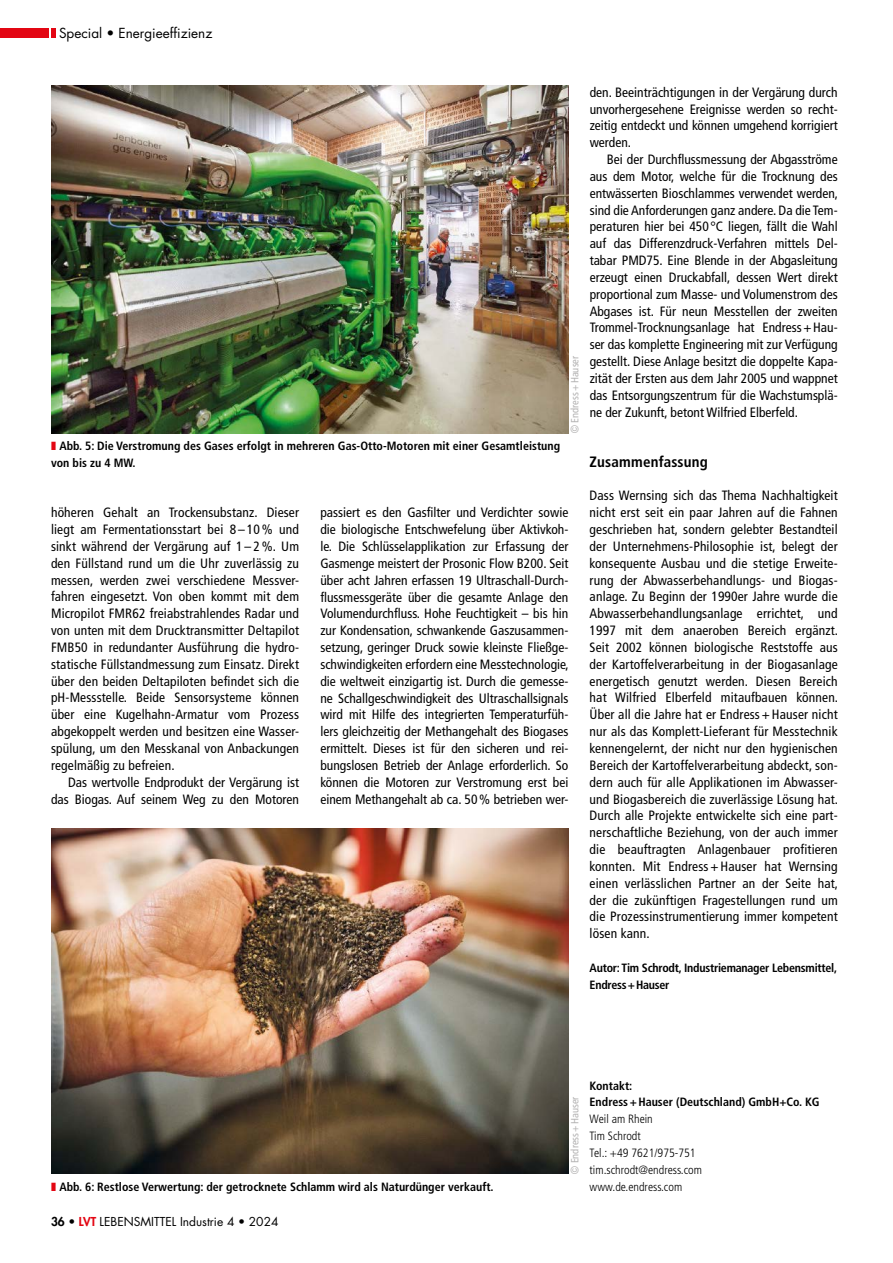
<style>
.page{position:relative;width:893px;height:1263px;background:#fff}
.page>*{position:absolute;margin:0;border:0;box-sizing:border-box;transform-origin:0 0}
.t1{font:700 condensed 15px "Frutiger LT Std";letter-spacing:.01em;color:#000}
.t2{font:condensed 13.5px/16.8px "Frutiger LT Std";color:#000;text-align:justify}
.t3{font:13.5px "Futura Std";color:#000}
.t4{font:700 condensed 12px/16.8px "Frutiger LT Std";color:#000}
.t5{font:300 condensed 12px/16.8px "Frutiger LT Std";color:#000}
.t6{font:700 condensed 12px/16.8px "Frutiger LT Std";letter-spacing:-.02em;color:#000}
.t7{font:12px "Futura Std";color:#000}
.t8{font:condensed 10.5px "Frutiger LT Std";color:#b3b2b2}
.s1{color:#e30613}
.s2{font-family:"Arial";font-stretch:normal}
.s3{font-weight:800}
.s4{font-weight:800;color:#e30613}
</style>
<div class="page">
<img style="left:51px;top:85px;width:517px;height:348px">
<img style="left:51px;top:829px;width:517px;height:345px">
<hr style="left:51px;top:28px;width:4px;height:10px;background:#e30613">
<div style="left:0;top:28px;width:48px;height:10px;background:#e30613"></div>
<p class="t3" style="left:59px;top:24px;width:155px">Special • Energieeffizienz</p>
<p class="t4" style="left:51px;top:437px;width:511px"><span class="s1">❚</span> Abb. 5: Die Verstromung des Gases erfolgt in mehreren Gas-Otto-Motoren mit einer Gesamtleistung von bis zu 4 MW.</p>
<p class="t8" style="left:569px;top:433px;width:79px;rotate:-90deg"><span class="s2">©</span> Endress+Hauser</p>
<p class="t2" style="left:51px;top:504px;width:250px">höheren Gehalt an Trockensubstanz. Dieser liegt am Fermentationsstart bei 8 – 10 % und sinkt während der Vergärung auf 1 – 2 %. Um den Füllstand rund um die Uhr zuverlässig zu messen, werden zwei verschiedene Messver&shy;fahren eingesetzt. Von oben kommt mit dem Micropilot FMR62 freiabstrahlendes Radar und von unten mit dem Drucktransmitter Deltapilot FMB50 in redundanter Ausführung die hydro&shy;statische Füllstandmessung zum Einsatz. Direkt über den beiden Deltapiloten befindet sich die pH-Messstelle. Beide Sensorsysteme können über eine Kugelhahn-Armatur vom Prozess abgekoppelt werden und besitzen eine Wasser&shy;spülung, um den Messkanal von Anbackungen regelmäßig zu befreien.</p>
<p class="t2" style="left:51px;top:774px;width:250px;text-align:right">Das wertvolle Endprodukt der Vergärung ist das Biogas. Auf seinem Weg zu den Motoren</p>
<p class="t2" style="left:320px;top:504px;width:250px">passiert es den Gasfilter und Verdichter sowie die biologische Entschwefelung über Aktivkoh&shy;le. Die Schlüsselapplikation zur Erfassung der Gasmenge meistert der Prosonic Flow B200. Seit über acht Jahren erfassen 19 Ultraschall-Durch&shy;flussmessgeräte über die gesamte Anlage den Volumendurchfluss. Hohe Feuchtigkeit – bis hin zur Kondensation, schwankende Gaszusammen&shy;setzung, geringer Druck sowie kleinste Fließge&shy;schwindigkeiten erfordern eine Messtechnologie, die weltweit einzigartig ist. Durch die gemesse&shy;ne Schallgeschwindigkeit des Ultraschallsignals wird mit Hilfe des integrierten Temperaturfüh&shy;lers gleichzeitig der Methangehalt des Biogases ermittelt. Dieses ist für den sicheren und rei&shy;bungslosen Betrieb der Anlage erforderlich. So können die Motoren zur Verstromung erst bei einem Methangehalt ab ca. 50% betrieben wer-</p>
<p class="t2" style="left:590px;top:84px;width:250px">den. Beeinträchtigungen in der Vergärung durch unvorhergesehene Ereignisse werden so recht&shy;zeitig entdeckt und können umgehend korrigiert werden.</p>
<p class="t2" style="left:590px;top:151px;width:250px;text-indent:17px">Bei der Durchflussmessung der Abgasströme aus dem Motor, welche für die Trocknung des entwässerten Bioschlammes verwendet werden, sind die Anforderungen ganz andere. Da die Tem&shy;peraturen hier bei 450 °C liegen, fällt die Wahl auf das Differenzdruck-Verfahren mittels Del&shy;tabar PMD75. Eine Blende in der Abgasleitung erzeugt einen Druckabfall, dessen Wert direkt proportional zum Masse- und Volumenstrom des Abgases ist. Für neun Messtellen der zweiten Trommel-Trocknungsanlage hat Endress+Hau&shy;ser das komplette Engineering mit zur Verfügung gestellt. Diese Anlage besitzt die doppelte Kapa&shy;zität der Ersten aus dem Jahr 2005 und wappnet das Entsorgungszentrum für die Wachstumsplä&shy;ne der Zukunft, betont Wilfried Elberfeld.</p>
<p class="t1" style="left:590px;top:453px;width:120px">Zusammenfassung</p>
<p class="t2" style="left:590px;top:487px;width:250px">Dass Wernsing sich das Thema Nachhaltigkeit nicht erst seit ein paar Jahren auf die Fahnen geschrieben hat, sondern gelebter Bestandteil der Unternehmens-Philosophie ist, belegt der konsequente Ausbau und die stetige Erweite&shy;rung der Abwasserbehandlungs- und Biogas&shy;anlage. Zu Beginn der 1990er Jahre wurde die Abwasserbehandlungsanlage errichtet, und 1997 mit dem anaeroben Bereich ergänzt.<br>Seit 2002 können biologische Reststoffe aus der Kartoffelverarbeitung in der Biogasanlage energetisch genutzt werden. Diesen Bereich hat Wilfried Elberfeld mitaufbauen können.<br>Über all die Jahre hat er Endress+Hauser nicht nur als das Komplett-Lieferant für Messtechnik kennengelernt, der nicht nur den hygienischen Bereich der Kartoffelverarbeitung abdeckt, son&shy;dern auch für alle Applikationen im Abwasser&shy;und Biogasbereich die zuverlässige Lösung hat.<br>Durch alle Projekte entwickelte sich eine part&shy;nerschaftliche Beziehung, von der auch immer die beauftragten Anlagenbauer profitieren konnten. Mit Endress+Hauser hat Wernsing einen verlässlichen Partner an der Seite hat, der die zukünftigen Fragestellungen rund um die Prozessinstrumentierung immer kompetent lösen kann.</p>
<p class="t6" style="left:590px;top:959px;width:249px">Autor: Tim Schrodt, Industriemanager Lebensmittel,<br>Endress+Hauser</p>
<p class="t8" style="left:569px;top:1174px;width:79px;rotate:-90deg"><span class="s2">©</span> Endress+Hauser</p>
<p class="t4" style="left:590px;top:1077px;width:232px">Kontakt:<br>Endress+Hauser (Deutschland) GmbH+Co. KG</p>
<p class="t5" style="left:590px;top:1111px;width:114px">Weil am Rhein<br>Tim Schrodt<br>Tel.: +49 7621/975-751 tim.schrodt@endress.com</p>
<p class="t4" style="left:51px;top:1178px;width:444px"><span class="s1">❚</span> Abb. 6: Restlose Verwertung: der getrocknete Schlamm wird als Naturdünger verkauft.</p>
<p class="t5" style="left:590px;top:1178px;width:94px">www.de.endress.com</p>
<p class="t7" style="left:51px;top:1214px;width:229px"><span class="s3">36 •</span> <span class="s4">LVT</span> LEBENSMITTEL Industrie 4 • 2024</p>
</div>
